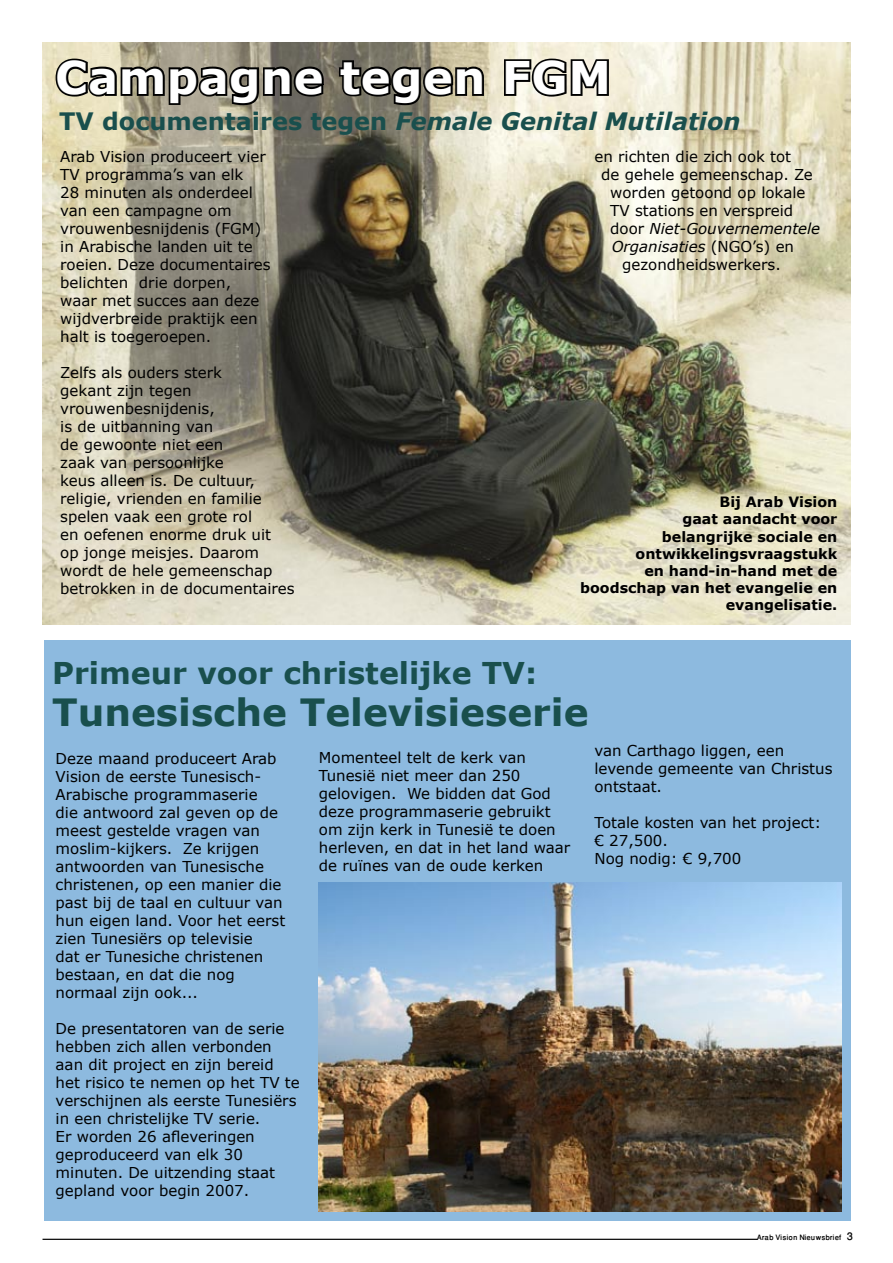
<style>
.page{position:relative;width:893px;height:1263px;background:#fff}
.page>*{position:absolute;margin:0;border:0;box-sizing:border-box;transform-origin:0 0}
.t1{font:700 45px "Verdana";letter-spacing:.01em;color:#fff}
.t2{font:700 37.5px "Verdana";color:#194f4d}
.t3{font:700 30px "Verdana";color:#194f4d}
.t4{font:italic 700 24px "Verdana";color:#194f4d}
.t5{font:15px/18px "Verdana";color:#000}
.t6{font:italic 15px "Verdana";color:#000}
.t7{font:700 14.25px/17.1px "Verdana";color:#000;text-align:right}
.t8{font:500 10.5px "Win Soft Pro";color:#000}
.s1{font-style:normal}
.s2{font-size:15px}
</style>
<div class="page">
<hr style="left:43px;top:1239px;width:714px;height:1px;background:#000">
<div style="left:44px;top:640px;width:806px;height:580px;background:#8dbadf"></div>
<img style="left:43px;top:43px;width:807px;height:581px">
<svg style="left:53px;top:56px;width:273px;height:51px;background:#706c5e"></svg>
<svg style="left:337px;top:58px;width:149px;height:49px;background:#5f5b4d"></svg>
<svg style="left:502px;top:53px;width:109px;height:46px;background:#8d8a7f"></svg>
<img style="left:318px;top:883px;width:524px;height:328px">
<p class="t1" style="left:55px;top:49px;width:557px">Campagne tegen FGM</p>
<p class="t4" style="left:59px;top:106px;width:683px"><span class="s1">TV documentaires tegen</span> Female Genital Mutilation</p>
<p class="t5" style="left:60px;top:147px;width:212px">Arab Vision produceert vier<br>TV programma’s van elk<br>28 minuten als onderdeel van een campagne om vrouwenbesnijdenis (FGM) in Arabische landen uit te roeien. Deze documentaires belichten drie dorpen, waar met succes aan deze wijdverbreide praktijk een halt is toegeroepen.</p>
<p class="t5" style="left:60px;top:363px;width:236px">Zelfs als ouders sterk<br>gekant zijn tegen vrouwenbesnijdenis,<br>is de uitbanning van<br>de gewoonte niet een<br>zaak van persoonlijke<br>keus alleen is. De cultuur, religie, vrienden en familie spelen vaak een grote rol<br>en oefenen enorme druk uit<br>op jonge meisjes. Daarom wordt de hele gemeenschap betrokken in de documentaires</p>
<p class="t5" style="left:594px;top:147px;width:198px">en richten die zich ook tot</p>
<p class="t5" style="left:601px;top:165px;width:213px">de gehele gemeenschap. Ze</p>
<p class="t5" style="left:610px;top:183px;width:197px">worden getoond op lokale</p>
<p class="t5" style="left:610px;top:201px;width:184px">TV stations en verspreid</p>
<p class="t6" style="left:610px;top:219px;width:212px"><span class="s1">door</span> Niet-Gouvernementele</p>
<p class="t6" style="left:612px;top:237px;width:184px">Organisaties <span class="s1">(NGO’s) en</span></p>
<p class="t5" style="left:622px;top:255px;width:160px">gezondheidswerkers.</p>
<p class="t7" style="left:662px;top:493px;width:177px">Bij Arab Vision<br>gaat aandacht voor belangrijke sociale en</p>
<p class="t7" style="left:580px;top:544px;width:259px">ontwikkelingsvraagstukk<br>en hand-in-hand met de boodschap van het evangelie en evangelisatie.</p>
<p class="t3" style="left:52px;top:654px;width:487px">Primeur voor christelijke TV:</p>
<p class="t2" style="left:52px;top:688px;width:538px">Tunesische Televisieserie</p>
<p class="t5" style="left:56px;top:749px;width:231px">Deze maand produceert Arab<br>Vision de eerste Tunesisch-<br>Arabische programmaserie<br>die antwoord zal geven op de meest gestelde vragen van moslim-kijkers. Ze krijgen antwoorden van Tunesische christenen, op een manier die past bij de taal en cultuur van hun eigen land. Voor het eerst zien Tunesiërs op televisie<br>dat er Tunesiche christenen bestaan, en dat die nog normaal zijn ook...</p>
<p class="t5" style="left:56px;top:1019px;width:246px">De presentatoren van de serie hebben zich allen verbonden aan dit project en zijn bereid het risico te nemen op het TV te verschijnen als eerste Tunesiërs in een christelijke TV serie.<br>Er worden 26 afleveringen geproduceerd van elk 30 minuten. De uitzending staat gepland voor begin 2007.</p>
<p class="t5" style="left:319px;top:748px;width:253px">Momenteel telt de kerk van<br>Tunesië niet meer dan 250 gelovigen. We bidden dat God deze programmaserie gebruikt om zijn kerk in Tunesië te doen herleven, en dat in het land waar de ruïnes van de oude kerken</p>
<p class="t5" style="left:594px;top:741px;width:240px">van Carthago liggen, een levende gemeente van Christus ontstaat.</p>
<p class="t5" style="left:594px;top:813px;width:228px">Totale kosten van het project:</p>
<p class="t5" style="left:594px;top:831px;width:75px">€ 27,500.</p>
<p class="t5" style="left:594px;top:849px;width:148px">Nog nodig: € 9,700</p>
<p class="t8" style="left:757px;top:1230px;width:98px">Arab Vision Nieuwsbrief <span class="s2">3</span></p>
</div>
